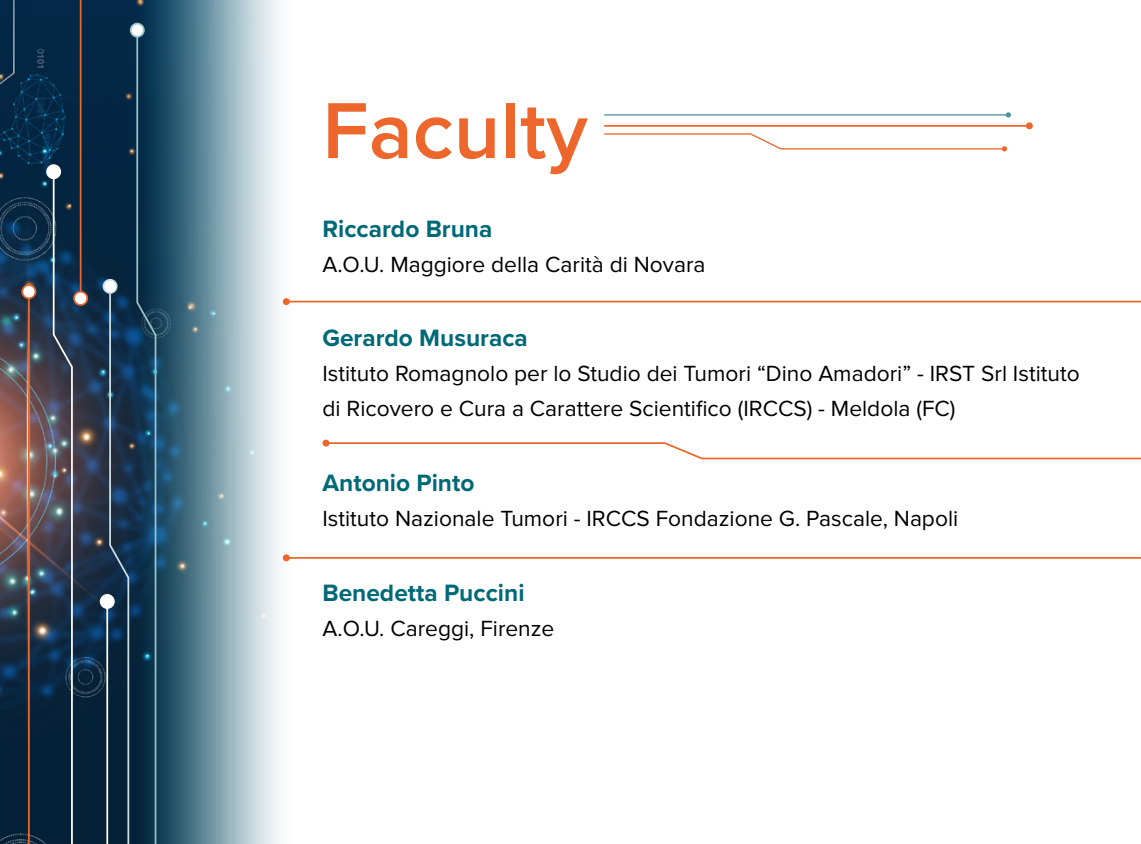
<style>
.page{position:relative;width:1141px;height:844px;background:#fff}
.page>*{position:absolute;margin:0;border:0;box-sizing:border-box;transform-origin:0 0}
.t1{font:600 82.25px "Proxima Nova";color:#ed662b}
.t2{font:700 24.5px "Proxima Nova";color:#006978}
.t3{font:22.75px/35px "Proxima Nova";color:#000}
</style>
<div class="page">
<img style="left:0;top:0;width:486px;height:843px">
<svg style="left:129px;top:0;width:274px;height:843px"></svg>
<hr style="left:28px;top:291px;width:2px;height:552px;background:#ec672c">
<svg style="left:21px;top:284px;width:15px;height:15px"></svg>
<svg style="left:100px;top:23px;width:57px;height:820px"></svg>
<hr style="left:80px;top:0;width:2px;height:298px;background:#ec672c">
<svg style="left:46px;top:164px;width:42px;height:679px"></svg>
<hr style="left:286px;top:300px;width:855px;height:2px;background:#ed662b">
<div style="left:283px;top:298px;width:7px;height:7px;background:#ed662b;border-radius:50%"></div>
<hr style="left:286px;top:557px;width:855px;height:1px;background:#ed662b">
<div style="left:283px;top:554px;width:7px;height:7px;background:#ed662b;border-radius:50%"></div>
<svg style="left:324px;top:441px;width:817px;height:19px"></svg>
<div style="left:322px;top:439px;width:7px;height:7px;background:#ed662b;border-radius:50%"></div>
<hr style="left:604px;top:125px;width:425px;height:2px;background:#ed662b">
<div style="left:1026px;top:122px;width:7px;height:7px;background:#ed662b;border-radius:50%"></div>
<hr style="left:604px;top:114px;width:404px;height:1px;background:#4d96a0">
<svg style="left:1006px;top:112px;width:5px;height:5px"></svg>
<svg style="left:604px;top:133px;width:403px;height:18px"></svg>
<h1 class="t1" style="left:322px;top:69px;width:267px">Faculty</h1>
<p class="t2" style="left:322px;top:210px;width:171px">Riccardo Bruna</p>
<p class="t3" style="left:322px;top:247px;width:385px">A.O.U. Maggiore della Carità di Novara</p>
<p class="t2" style="left:322px;top:320px;width:207px">Gerardo Musuraca</p>
<p class="t3" style="left:322px;top:356px;width:759px">Istituto Romagnolo per lo Studio dei Tumori “Dino Amadori” - IRST Srl Istituto di Ricovero e Cura a Carattere Scientifico (IRCCS) - Meldola (FC)</p>
<p class="t2" style="left:322px;top:464px;width:154px">Antonio Pinto</p>
<p class="t3" style="left:322px;top:501px;width:637px">Istituto Nazionale Tumori - IRCCS Fondazione G. Pascale, Napoli</p>
<p class="t2" style="left:322px;top:574px;width:204px">Benedetta Puccini</p>
<p class="t3" style="left:322px;top:611px;width:233px">A.O.U. Careggi, Firenze</p>
</div>
